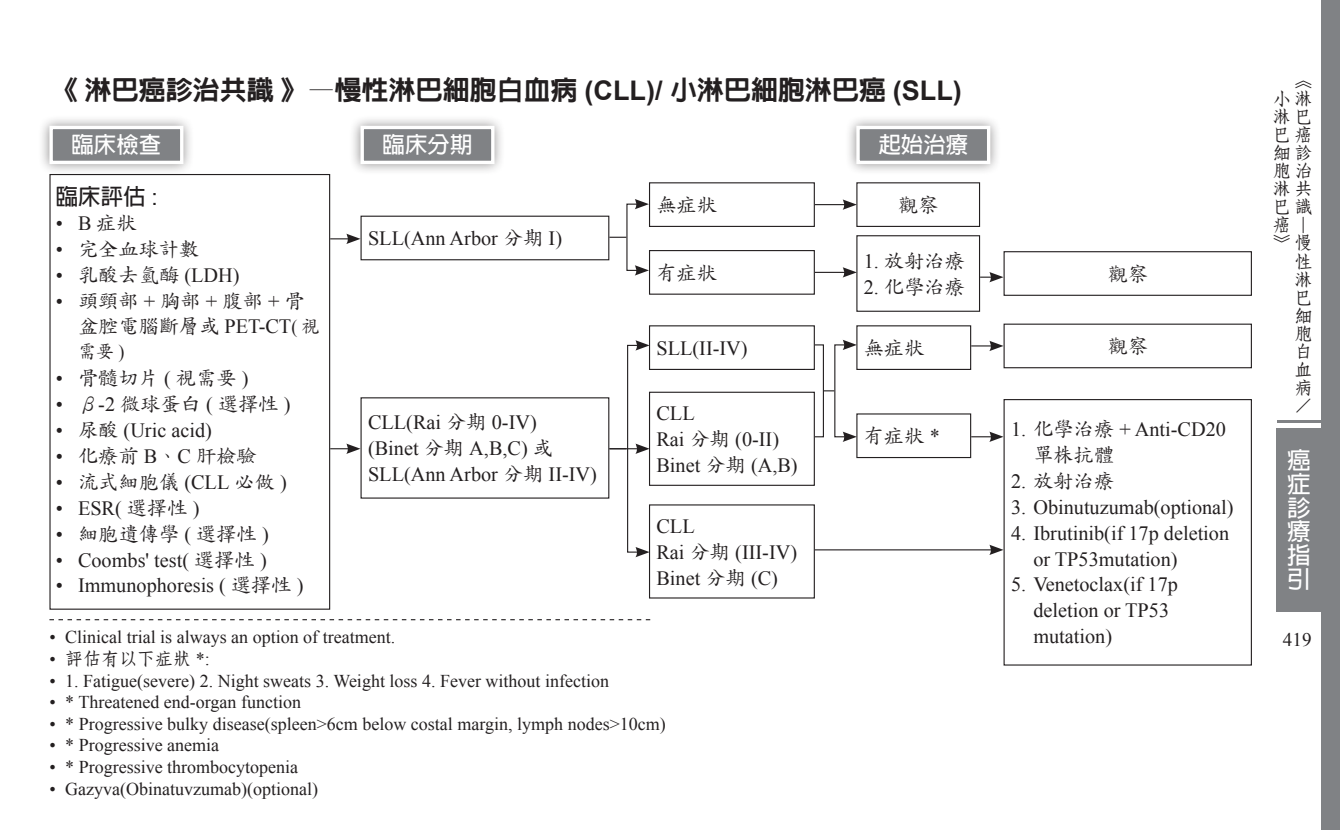
<style>
.page{position:relative;width:1340px;height:830px;background:#fff}
.page>*{position:absolute;margin:0;border:0;box-sizing:border-box;transform-origin:0 0}
.t1{font:800 27px "AR Hei B5";color:#231f20}
.t2{font:700 23.62px/23.6px "AR Hei B5";color:#fff;text-align:justify}
.t3{font:700 22.5px "AR Hei B5";color:#fff}
.t4{font:700 22.5px "AR Hei B5";color:#231f20}
.t5{font:20.25px/25.9px "Times New Roman";color:#231f20}
.t6{font:20.25px/25.9px "DF Kai Shu Std W5";color:#231f20}
.t7{font:19.12px "Times New Roman";color:#231f20}
.t8{font:19.12px "DF Kai Shu Std W5";color:#231f20;scale:.94 1}
.t9{font:18px "Times New Roman";color:#231f20}
.t10{font:18px/18px "DF Fang Song Std W6";color:#231f20;text-align:justify}
.s1{font-family:"Arial";font-weight:700}
.s2{font-family:"Arial";font-weight:400}
.s3{font-family:"DF Kai Shu Std W5"}
.s4{font-family:"Times New Roman"}
.s5{font-family:"Times New Roman";font-size:19.12px}
.s6{font-size:19.12px}
</style>
<div class="page">
<div style="left:1320px;top:0;width:19px;height:829px;background:#808285"></div>
<div style="left:1276px;top:427px;width:47px;height:184px;background:#808285"></div>
<hr style="left:1276px;top:420px;width:47px;height:3px;background:#808285">
<div style="left:360px;top:215px;width:249px;height:45px;border:1px solid #231f20"></div>
<div style="left:649px;top:182px;width:166px;height:45px;border:1px solid #231f20"></div>
<div style="left:856px;top:182px;width:124px;height:45px;border:1px solid #231f20"></div>
<div style="left:1003px;top:251px;width:248px;height:45px;border:1px solid #231f20"></div>
<div style="left:1003px;top:323px;width:248px;height:45px;border:1px solid #231f20"></div>
<div style="left:856px;top:325px;width:115px;height:45px;border:1px solid #231f20"></div>
<div style="left:856px;top:413px;width:115px;height:45px;border:1px solid #231f20"></div>
<div style="left:856px;top:235px;width:124px;height:76px;border:1px solid #231f20"></div>
<div style="left:649px;top:250px;width:166px;height:44px;border:1px solid #231f20"></div>
<div style="left:649px;top:325px;width:166px;height:45px;border:1px solid #231f20"></div>
<div style="left:649px;top:391px;width:166px;height:94px;border:1px solid #231f20"></div>
<div style="left:649px;top:504px;width:166px;height:94px;border:1px solid #231f20"></div>
<div style="left:49px;top:174px;width:281px;height:435px;border:1px solid #231f20"></div>
<svg style="left:330px;top:233px;width:30px;height:11px"></svg>
<svg style="left:330px;top:443px;width:30px;height:10px"></svg>
<hr style="left:609px;top:448px;width:30px;height:1px;background:#231f20">
<svg style="left:635px;top:443px;width:14px;height:10px"></svg>
<svg style="left:609px;top:236px;width:17px;height:2px"></svg>
<svg style="left:634px;top:199px;width:15px;height:10px"></svg>
<svg style="left:634px;top:265px;width:15px;height:10px"></svg>
<svg style="left:842px;top:339px;width:14px;height:11px"></svg>
<svg style="left:842px;top:431px;width:14px;height:11px"></svg>
<div style="left:814px;top:344px;width:10px;height:93px;border:1px solid #231f20"></div>
<div style="left:627px;top:344px;width:12px;height:208px;border:1px solid #231f20"></div>
<svg style="left:635px;top:340px;width:14px;height:10px"></svg>
<svg style="left:635px;top:546px;width:14px;height:11px"></svg>
<hr style="left:815px;top:204px;width:31px;height:1px;background:#231f20">
<svg style="left:842px;top:199px;width:14px;height:11px"></svg>
<hr style="left:815px;top:272px;width:31px;height:1px;background:#231f20">
<svg style="left:842px;top:267px;width:14px;height:10px"></svg>
<svg style="left:980px;top:272px;width:23px;height:10px"></svg>
<svg style="left:971px;top:340px;width:32px;height:11px"></svg>
<svg style="left:971px;top:431px;width:32px;height:11px"></svg>
<hr style="left:815px;top:549px;width:177px;height:1px;background:#231f20">
<svg style="left:989px;top:544px;width:14px;height:10px"></svg>
<svg style="left:49px;top:619px;width:601px;height:1px"></svg>
<div style="left:38px;top:114px;width:157px;height:62px;background:#231f20;opacity:.5"></div>
<div style="left:49px;top:126px;width:134px;height:38px;background:#808285;border:3px solid #fff"></div>
<div style="left:349px;top:114px;width:157px;height:62px;background:#231f20;opacity:.5"></div>
<div style="left:360px;top:126px;width:134px;height:38px;background:#808285;border:3px solid #fff"></div>
<div style="left:844px;top:114px;width:158px;height:62px;background:#231f20;opacity:.5"></div>
<div style="left:856px;top:126px;width:134px;height:38px;background:#808285;border:3px solid #fff"></div>
<h1 class="t1" style="left:51px;top:77px;width:912px">《淋巴癌診治共識》—慢性淋巴細胞白血病 <span class="s1">(CLL)/</span> 小淋巴細胞淋巴癌 <span class="s1">(SLL)</span></h1>
<p class="t3" style="left:71px;top:134px;width:91px">臨床檢查</p>
<p class="t3" style="left:382px;top:134px;width:91px">臨床分期</p>
<p class="t3" style="left:878px;top:134px;width:91px">起始治療</p>
<p class="t4" style="left:56px;top:185px;width:103px">臨床評估 <span class="s2">:</span></p>
<p class="t5" style="left:56px;top:210px;width:83px">• B <span class="s3">症狀</span></p>
<p class="t6" style="left:56px;top:235px;width:145px"><span class="s4">•</span> 完全血球計數</p>
<p class="t5" style="left:56px;top:261px;width:185px">• <span class="s3">乳酸去氫酶</span> (LDH)</p>
<p class="t6" style="left:78px;top:287px;width:243px;text-indent:-22px"><span class="s4">•</span> 頭頸部<span class="s4">+</span>胸部<span class="s4">+</span>腹部<span class="s4">+</span>骨盆腔電腦斷層或 <span class="s4">PET-CT</span><span class="s5">(</span> <span class="s6">視</span></p>
<p class="t8" style="left:78px;top:341px;width:51px">需要 <span class="s4">)</span></p>
<p class="t6" style="left:56px;top:364px;width:194px"><span class="s4">•</span> 骨髓切片 <span class="s4">(</span> 視需要 <span class="s4">)</span></p>
<p class="t6" style="left:56px;top:390px;width:236px"><span class="s4">•</span> β<span class="s4">-2</span> 微球蛋白 <span class="s4">(</span> 選擇性 <span class="s4">)</span></p>
<p class="t5" style="left:56px;top:417px;width:158px">• <span class="s3">尿酸</span> (Uric acid)</p>
<p class="t6" style="left:56px;top:442px;width:203px"><span class="s4">•</span> 化療前 <span class="s4">B</span>、<span class="s4">C</span> 肝檢驗</p>
<p class="t6" style="left:56px;top:468px;width:232px"><span class="s4">•</span> 流式細胞儀 <span class="s4">(CLL</span> 必做 <span class="s4">)</span></p>
<p class="t5" style="left:56px;top:494px;width:145px">• ESR( <span class="s3">選擇性</span> )</p>
<p class="t6" style="left:56px;top:520px;width:214px"><span class="s4">•</span> 細胞遺傳學 <span class="s4">(</span> 選擇性 <span class="s4">)</span></p>
<p class="t5" style="left:56px;top:546px;width:213px">• Coombs' test( <span class="s3">選擇性</span> )</p>
<p class="t5" style="left:56px;top:572px;width:249px">• Immunophoresis ( <span class="s3">選擇性</span> )</p>
<p class="t9" style="left:49px;top:624px;width:347px">• Clinical trial is always an option of treatment.</p>
<p class="t10" style="left:49px;top:648px;width:162px"><span class="s4">•</span> 評估有以下症狀 <span class="s4">*:</span></p>
<p class="t9" style="left:49px;top:668px;width:561px">• 1. Fatigue(severe) 2. Night sweats 3. Weight loss 4. Fever without infection</p>
<p class="t9" style="left:49px;top:689px;width:253px">• * Threatened end-organ function</p>
<p class="t9" style="left:49px;top:711px;width:618px">• * Progressive bulky disease(spleen&gt;6cm below costal margin, lymph nodes&gt;10cm)</p>
<p class="t9" style="left:49px;top:732px;width:171px">• * Progressive anemia</p>
<p class="t9" style="left:49px;top:754px;width:250px">• * Progressive thrombocytopenia</p>
<p class="t9" style="left:49px;top:776px;width:270px">• Gazyva(Obinatuvzumab)(optional)</p>
<p class="t6" style="left:656px;top:191px;width:62px">無症狀</p>
<p class="t6" style="left:898px;top:191px;width:42px">觀察</p>
<p class="t5" style="left:368px;top:225px;width:196px">SLL(Ann Arbor <span class="s3">分期</span> I)</p>
<p class="t6" style="left:863px;top:247px;width:103px"><span class="s4">1.</span> 放射治療</p>
<p class="t6" style="left:863px;top:273px;width:103px"><span class="s4">2.</span> 化學治療</p>
<p class="t6" style="left:656px;top:259px;width:62px">有症狀</p>
<p class="t6" style="left:863px;top:334px;width:62px">無症狀</p>
<p class="t5" style="left:656px;top:335px;width:93px">SLL(II-IV)</p>
<p class="t5" style="left:656px;top:400px;width:143px">CLL<br>Rai <span class="s3">分期</span> (0-II)<br>Binet <span class="s3">分期</span> (A,B)</p>
<p class="t5" style="left:368px;top:409px;width:230px">CLL(Rai <span class="s3">分期</span> 0-IV)<br>(Binet <span class="s3">分期</span> A,B,C) <span class="s3">或<br></span>SLL(Ann Arbor <span class="s3">分期</span> II-IV)</p>
<p class="t6" style="left:863px;top:422px;width:77px">有症狀 <span class="s4">*</span></p>
<p class="t5" style="left:656px;top:512px;width:142px">CLL<br>Rai <span class="s3">分期</span> (III-IV)<br>Binet <span class="s3">分期</span> (C)</p>
<p class="t6" style="left:1107px;top:260px;width:42px">觀察</p>
<p class="t6" style="left:1107px;top:332px;width:42px">觀察</p>
<p class="t5" style="left:1011px;top:416px;width:216px">1. <span class="s3">化學治療</span> + Anti-CD20</p>
<p class="t6" style="left:1033px;top:441px;width:82px">單株抗體</p>
<p class="t6" style="left:1011px;top:467px;width:105px"><span class="s4">2.</span> 放射治療</p>
<p class="t5" style="left:1011px;top:493px;width:224px">3. Obinutuzumab(optional)</p>
<p class="t5" style="left:1033px;top:519px;width:197px;text-indent:-22px">4. Ibrutinib(if 17p deletion or TP53mutation)</p>
<p class="t5" style="left:1033px;top:571px;width:146px;text-indent:-22px">5. Venetoclax(if 17p deletion or TP53 mutation)</p>
<p class="t10" style="left:1272px;top:71px;width:40px;text-indent:22px">︽小淋淋巴巴癌細診胞治淋共巴識</p>
<p class="t10" style="left:1312px;top:216px;width:19px;rotate:90deg">—</p>
<p class="t10" style="left:1294px;top:233px;width:19px;text-align:left;text-indent:-22px">︾ 慢性淋巴細胞白血病／</p>
<p class="t10" style="left:1272px;top:215px;width:18px">癌</p>
<p class="t2" style="left:1286px;top:448px;width:24px">癌症診療指引</p>
<p class="t7" style="left:1282px;top:626px;width:30px">419</p>
</div>
